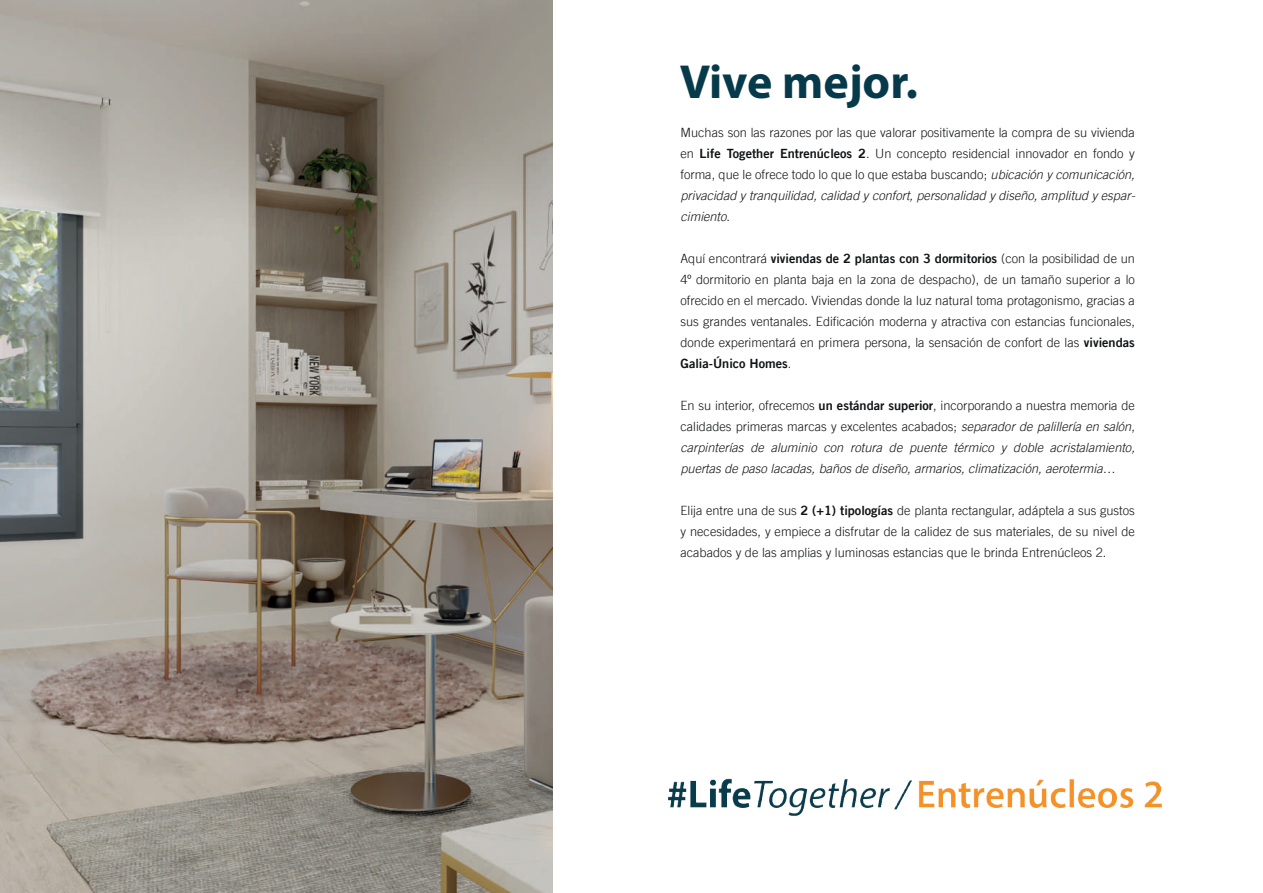
<style>
.page{position:relative;width:1263px;height:893px;background:#fff}
.page>*{position:absolute;margin:0;border:0;box-sizing:border-box;transform-origin:0 0}
.t1{font:700 48px "Myriad Pro";color:#063a4a}
.t2{font:300 12.75px/21px "Trade Gothic LT";color:#101315;text-align:justify}
.t3{font:italic 300 12.75px/21px "Trade Gothic LT";color:#101315;text-align:justify}
.t4{font:12.75px "Trade Gothic LT Bold Two";color:#101315}
.s1{font-family:"Trade Gothic LT Bold Two";font-weight:400}
.s2{font-style:italic}
.s3{font-family:"Trade Gothic LT";font-weight:300}
.s4{font-style:normal}
.s5{font-family:"Trade Gothic LT Bold Two";font-weight:400;font-style:normal}
</style>
<div class="page">
<img style="left:0;top:0;width:553px;height:893px">
<img style="left:667px;top:778px;width:495px;height:38px">
<h1 class="t1" style="left:680px;top:51px;width:240px">Vive mejor.</h1>
<p class="t2" style="left:680px;top:122px;width:456px">Muchas son las razones por las que valorar positivamente la compra de su vivienda en <span class="s1">Life Together Entrenúcleos 2</span>. Un concepto residencial innovador en fondo y forma, que le ofrece todo lo que lo que estaba buscando; <span class="s2">ubicación y comunicación, privacidad y tranquilidad, calidad y confort, personalidad y diseño, amplitud y espar&shy;cimiento</span>.</p>
<p class="t2" style="left:680px;top:248px;width:456px">Aquí encontrará <span class="s1">viviendas de 2 plantas con 3 dormitorios</span> (con la posibilidad de un 4º dormitorio en planta baja en la zona de despacho), de un tamaño superior a lo ofrecido en el mercado. Viviendas donde la luz natural toma protagonismo, gracias a sus grandes ventanales. Edificación moderna y atractiva con estancias funcionales, donde experimentará en primera persona, la sensación de confort de las <span class="s1">viviendas</span></p>
<p class="t4" style="left:680px;top:355px;width:112px">Galia-Único Homes<span class="s3">.</span></p>
<p class="t3" style="left:680px;top:395px;width:456px"><span class="s4">En su interior, ofrecemos</span> <span class="s5">un estándar superior</span><span class="s4">, incorporando a nuestra memoria de calidades primeras marcas y excelentes acabados;</span> separador de palillería en salón<span class="s4">, </span>carpinterías de aluminio con rotura de puente térmico y doble acristalamiento, puertas de paso lacadas, baños de diseño, armarios, climatización, aerotermia…</p>
<p class="t2" style="left:680px;top:500px;width:456px">Elija entre una de sus <span class="s1">2 (+1) tipologías</span> de planta rectangular, adáptela a sus gustos y necesidades, y empiece a disfrutar de la calidez de sus materiales, de su nivel de acabados y de las amplias y luminosas estancias que le brinda Entrenúcleos 2.</p>
</div>
